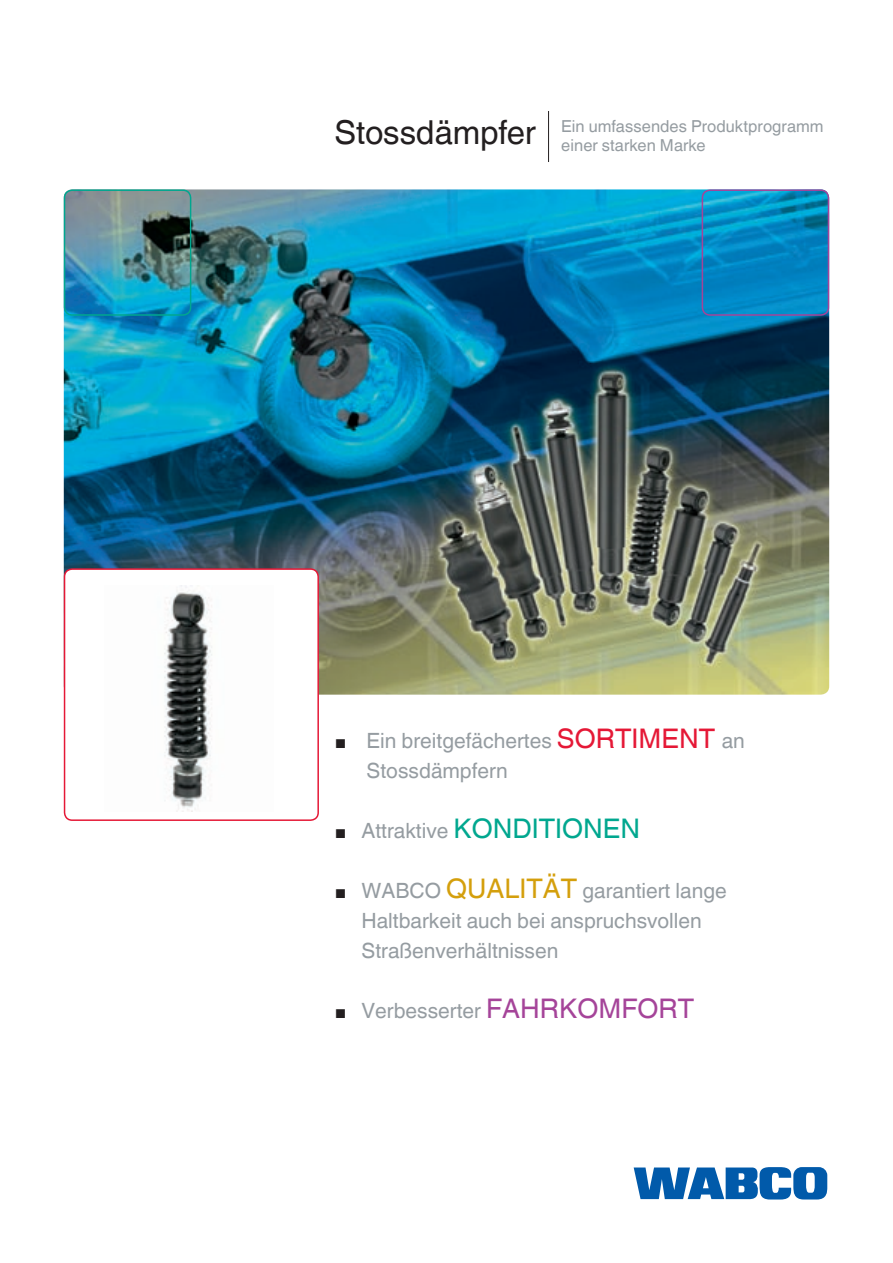
<style>
.page{position:relative;width:893px;height:1263px;background:#fff}
.page>*{position:absolute;margin:0;border:0;box-sizing:border-box;transform-origin:0 0}
.t1{font:27px "Helvetica Linotype";color:#00a78f}
.t2{font:21px/30px "Helvetica Linotype";color:#959ca1}
.t3{font:16.5px/19.5px "Helvetica Linotype";letter-spacing:.005em;color:#959ca1}
.s1{font-size:33px;color:#231f20}
.s2{color:#231f20}
.s3{font-size:27px;color:#e51836}
.s4{font-size:21px;color:#959ca1}
.s5{font-size:27px;color:#d49f0c}
.s6{font-size:27px;color:#a54499}
</style>
<div class="page">
<img style="left:64px;top:189px;width:765px;height:506px;border-radius:9px">
<div style="left:702px;top:189px;width:127px;height:127px;border:2px solid #a54499;border-radius:8px"></div>
<div style="left:64px;top:189px;width:127px;height:127px;border:2px solid #00a78f;border-radius:8px"></div>
<div style="left:65px;top:569px;width:253px;height:251px;background:#fff;border-radius:8px"></div>
<img style="left:164px;top:586px;width:48px;height:225px">
<div style="left:64px;top:568px;width:255px;height:253px;border:2px solid #e51836;border-radius:8px"></div>
<svg style="left:634px;top:1167px;width:193px;height:32px"></svg>
<hr style="left:548px;top:111px;width:1px;height:51px;background:#231f20">
<p class="t3" style="left:561px;top:116px;width:264px;text-indent:-227px"><span class="s1">Stossdämpfer</span> Ein umfassendes Produktprogramm einer starken Marke</p>
<p class="t2" style="left:367px;top:726px;width:380px;text-indent:-31px"><span class="s2">■</span> Ein breitgefächertes <span class="s3">SORTIMENT</span> an<br>Stossdämpfern</p>
<p class="t1" style="left:336px;top:813px;width:306px"><span class="s2">■</span> <span class="s4">Attraktive</span> KONDITIONEN</p>
<p class="t2" style="left:361px;top:876px;width:367px;text-indent:-26px"><span class="s2">■</span> WABCO <span class="s5">QUALITÄT</span> garantiert lange<br>Haltbarkeit auch bei anspruchsvollen<br>Straßenverhältnissen</p>
<p class="t2" style="left:336px;top:996px;width:360px"><span class="s2">■</span> Verbesserter <span class="s6">FAHRKOMFORT</span></p>
</div>
